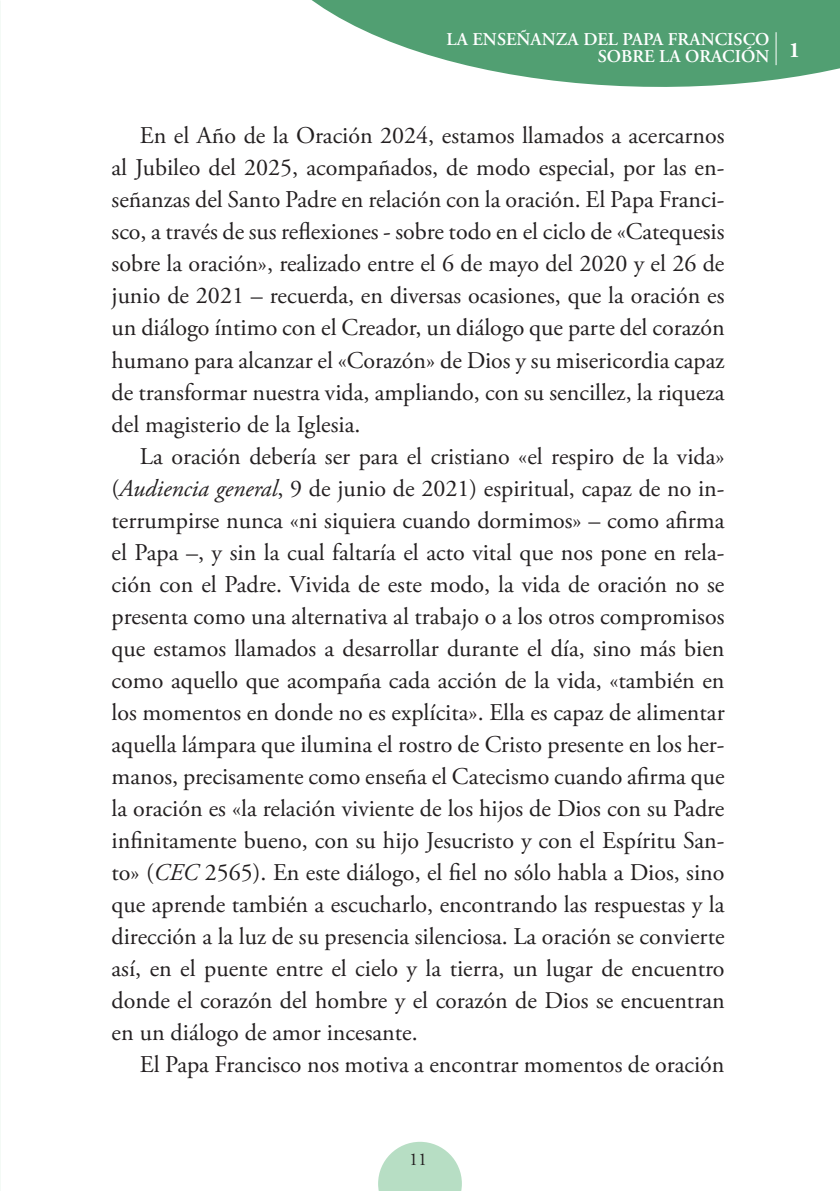
<style>
.page{position:relative;width:840px;height:1191px;background:#fff}
.page>*{position:absolute;margin:0;border:0;box-sizing:border-box;transform-origin:0 0}
.t1{font:24px/32px "Adobe Garamond Pro";color:#231f20;text-align:justify}
.t2{font:700 22px "Adobe Garamond Pro";color:#fff}
.t3{font:600 18px/17px "Adobe Garamond Pro";color:#fff;text-align:right}
.t4{font:18px "Adobe Garamond Pro";color:#231f20}
.s1{font-style:italic}
</style>
<div class="page">
<svg style="left:378px;top:1141px;width:83px;height:50px"></svg>
<svg style="left:311px;top:0;width:528px;height:87px;fill:#519f72"></svg>
<hr style="left:775px;top:32px;width:1px;height:33px;background:#fff">
<p class="t3" style="left:446px;top:31px;width:324px">LA ENSEÑANZA DEL PAPA FRANCISCO<br>SOBRE LA ORACIÓN</p>
<p class="t2" style="left:788px;top:37px;width:13px">1</p>
<p class="t1" style="left:111px;top:121px;width:614px;text-indent:28px">En el Año de la Oración 2024, estamos llamados a acercarnos al Jubileo del 2025, acompañados, de modo especial, por las en&shy;señanzas del Santo Padre en relación con la oración. El Papa Franci&shy;sco, a través de sus reflexiones - sobre todo en el ciclo de «Catequesis sobre la oración», realizado entre el 6 de mayo del 2020 y el 26 de junio de 2021 – recuerda, en diversas ocasiones, que la oración es un diálogo íntimo con el Creador, un diálogo que parte del corazón humano para alcanzar el «Corazón» de Dios y su misericordia capaz de transformar nuestra vida, ampliando, con su sencillez, la riqueza del magisterio de la Iglesia.</p>
<p class="t1" style="left:111px;top:441px;width:614px;text-indent:28px">La oración debería ser para el cristiano «el respiro de la vida» (<span class="s1">Audiencia general</span>, 9 de junio de 2021) espiritual, capaz de no in&shy;terrumpirse nunca «ni siquiera cuando dormimos» – como afirma el Papa –, y sin la cual faltaría el acto vital que nos pone en rela&shy;ción con el Padre. Vivida de este modo, la vida de oración no se presenta como una alternativa al trabajo o a los otros compromisos que estamos llamados a desarrollar durante el día, sino más bien como aquello que acompaña cada acción de la vida, «también en los momentos en donde no es explícita». Ella es capaz de alimentar aquella lámpara que ilumina el rostro de Cristo presente en los her&shy;manos, precisamente como enseña el Catecismo cuando afirma que la oración es «la relación viviente de los hijos de Dios con su Padre infinitamente bueno, con su hijo Jesucristo y con el Espíritu San&shy;to» (<span class="s1">CEC</span> 2565). En este diálogo, el fiel no sólo habla a Dios, sino que aprende también a escucharlo, encontrando las respuestas y la dirección a la luz de su presencia silenciosa. La oración se convierte así, en el puente entre el cielo y la tierra, un lugar de encuentro donde el corazón del hombre y el corazón de Dios se encuentran en un diálogo de amor incesante.</p>
<p class="t1" style="left:140px;top:1049px;width:585px">El Papa Francisco nos motiva a encontrar momentos de oración</p>
<p class="t4" style="left:409px;top:1148px;width:19px">11</p>
</div>
